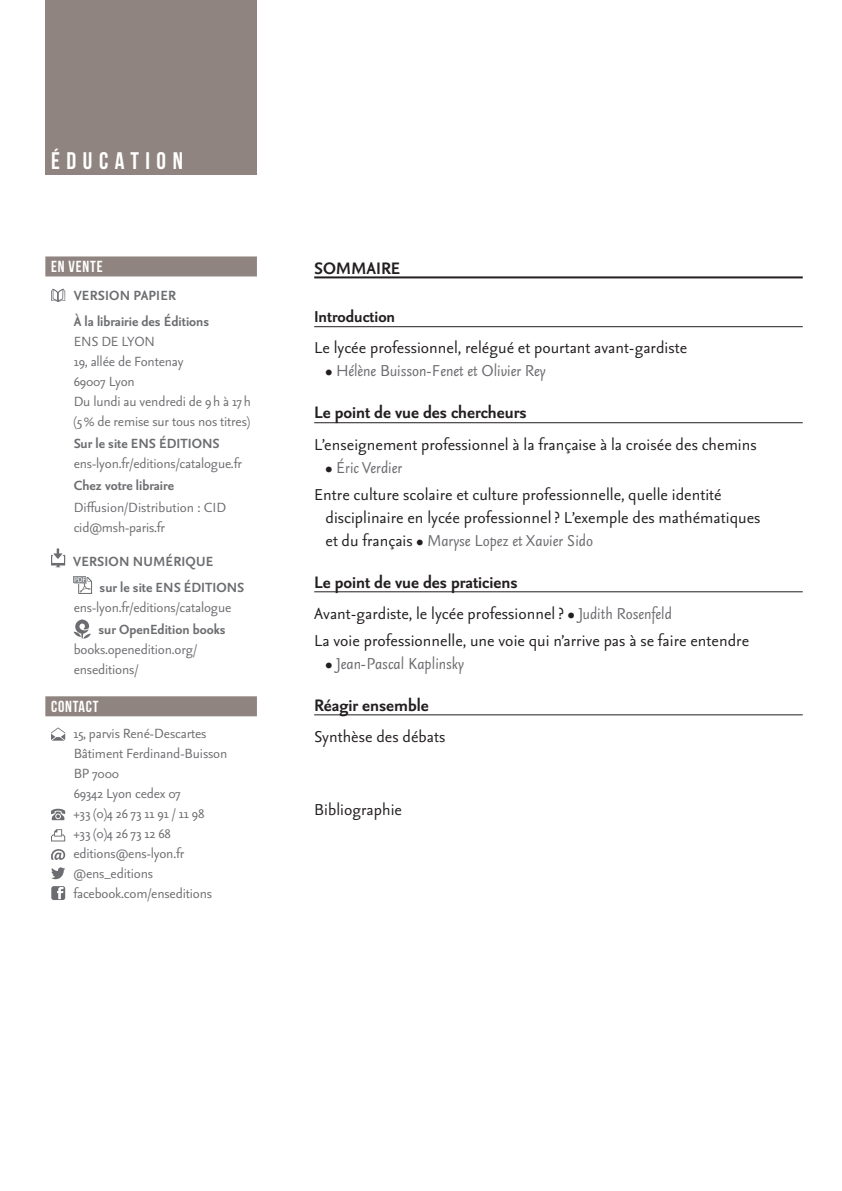
<style>
.page{position:relative;width:842px;height:1191px;background:#fff}
.page>*{position:absolute;margin:0;border:0;box-sizing:border-box;transform-origin:0 0}
.t1{font:24px "Bebas Neue";letter-spacing:.275em;color:#fff}
.Sommaire_titre_pa{font:700 20px "Seria Sans Pro";color:#231f20}
.Sommaire_titre_ar{font:19px/23px "Seria Sans Pro";color:#231f20}
.Sommaire_titre_ar-2{font:italic 19px "Seria Sans Pro";color:#6c6d70}
.Sommaire_titre_pa-2{font:700 19px "Seria Sans Pro";color:#231f20}
.t2{font:16px/20px "Seria Sans Pro";letter-spacing:-.01em;color:#6c6d70}
.t3{font:700 16px "Seria Sans Pro";color:#6c6d70}
.t4{font:16px "Bebas Neue";letter-spacing:.05em;color:#fff}
.s1{font-weight:700;font-style:normal;font-size:20px;color:#231f20}
.s2{font-weight:700;font-size:20px}
.s3{font-style:italic;color:#6c6d70}
</style>
<div class="page">
<div style="left:45px;top:0;width:212px;height:175px;background:#8f847f"></div>
<div style="left:45px;top:256px;width:212px;height:20px;background:#8f847f"></div>
<div style="left:45px;top:696px;width:212px;height:20px;background:#8f847f"></div>
<svg style="left:74px;top:576px;width:12px;height:7px"></svg>
<svg style="left:75px;top:577px;width:17px;height:17px"></svg>
<svg style="left:74px;top:619px;width:17px;height:19px"></svg>
<svg style="left:51px;top:288px;width:14px;height:14px"></svg>
<svg style="left:51px;top:548px;width:14px;height:19px"></svg>
<svg style="left:51px;top:727px;width:14px;height:13px"></svg>
<svg style="left:51px;top:808px;width:14px;height:12px"></svg>
<svg style="left:51px;top:829px;width:14px;height:12px"></svg>
<svg style="left:51px;top:849px;width:14px;height:51px"></svg>
<hr style="left:314px;top:276px;width:489px;height:2px;background:#231f20">
<hr style="left:314px;top:326px;width:489px;height:1px;background:#231f20">
<hr style="left:314px;top:422px;width:489px;height:1px;background:#231f20">
<hr style="left:314px;top:591px;width:489px;height:1px;background:#231f20">
<hr style="left:314px;top:714px;width:489px;height:1px;background:#231f20">
<p class="t1" style="left:51px;top:148px;width:133px">ÉDUCATION</p>
<p class="t4" style="left:51px;top:258px;width:53px">EN VENTE</p>
<p class="t3" style="left:74px;top:285px;width:104px">VERSION PAPIER</p>
<p class="t3" style="left:74px;top:311px;width:137px">À la librairie des Éditions</p>
<p class="t2" style="left:74px;top:331px;width:83px">ENS DE LYON</p>
<p class="t2" style="left:74px;top:351px;width:111px">19, allée de Fontenay</p>
<p class="t2" style="left:74px;top:371px;width:63px">69007 Lyon</p>
<p class="t2" style="left:74px;top:391px;width:179px">Du lundi au vendredi de 9h à 17h</p>
<p class="t2" style="left:74px;top:411px;width:178px">(5% de remise sur tous nos titres)</p>
<p class="t3" style="left:74px;top:433px;width:147px">Sur le site ENS ÉDITIONS</p>
<p class="t2" style="left:74px;top:453px;width:170px">ens-lyon.fr/editions/catalogue.fr</p>
<p class="t3" style="left:74px;top:475px;width:102px">Chez votre libraire</p>
<p class="t2" style="left:74px;top:497px;width:154px">Diffusion/Distribution : CID</p>
<p class="t2" style="left:74px;top:517px;width:93px">cid@msh-paris.fr</p>
<p class="t3" style="left:73px;top:551px;width:142px">VERSION NUMÉRIQUE</p>
<p class="t3" style="left:100px;top:577px;width:146px">sur le site ENS ÉDITIONS</p>
<p class="t2" style="left:74px;top:597px;width:159px">ens-lyon.fr/editions/catalogue</p>
<p class="t3" style="left:99px;top:619px;width:129px">sur OpenEdition books</p>
<p class="t2" style="left:74px;top:639px;width:125px">books.openedition.org/ enseditions/</p>
<p class="t4" style="left:51px;top:698px;width:49px">CONTACT</p>
<p class="t2" style="left:73px;top:722px;width:135px">15, parvis René-Descartes</p>
<p class="t2" style="left:74px;top:742px;width:155px">Bâtiment Ferdinand-Buisson</p>
<p class="t2" style="left:74px;top:762px;width:47px">BP 7000</p>
<p class="t2" style="left:74px;top:782px;width:109px">69342 Lyon cedex 07</p>
<p class="t2" style="left:73px;top:802px;width:133px">+33 (0)4 26 73 11 91 / 11 98</p>
<p class="t2" style="left:73px;top:822px;width:99px">+33 (0)4 26 73 12 68</p>
<p class="t2" style="left:73px;top:842px;width:112px">editions@ens-lyon.fr</p>
<p class="t2" style="left:73px;top:862px;width:81px">@ens_editions</p>
<p class="t2" style="left:73px;top:882px;width:140px">facebook.com/enseditions</p>
<p class="Sommaire_titre_pa" style="left:314px;top:256px;width:88px">SOMMAIRE</p>
<p class="Sommaire_titre_pa-2" style="left:314px;top:304px;width:83px">Introduction</p>
<p class="Sommaire_titre_ar" style="left:314px;top:336px;width:374px">Le lycée professionnel, relégué et pourtant avant-gardiste</p>
<p class="Sommaire_titre_ar-2" style="left:326px;top:358px;width:222px"><span class="s1">•</span> Hélène Buisson-Fenet et Olivier Rey</p>
<p class="Sommaire_titre_pa" style="left:314px;top:400px;width:214px">Le point de vue des chercheurs</p>
<p class="Sommaire_titre_ar" style="left:314px;top:432px;width:444px">L’enseignement professionnel à la française à la croisée des chemins</p>
<p class="Sommaire_titre_ar-2" style="left:326px;top:454px;width:78px"><span class="s1">•</span> Éric Verdier</p>
<p class="Sommaire_titre_ar" style="left:326px;top:482px;width:436px;text-indent:-11px">Entre culture scolaire et culture professionnelle, quelle identité disciplinaire en lycée professionnel? L’exemple des mathématiques et du français <span class="s2">•</span> <span class="s3">Maryse Lopez et Xavier Sido</span></p>
<p class="Sommaire_titre_pa" style="left:314px;top:569px;width:205px">Le point de vue des praticiens</p>
<p class="Sommaire_titre_ar" style="left:314px;top:601px;width:359px">Avant-gardiste, le lycée professionnel? <span class="s2">•</span> <span class="s3">Judith Rosenfeld</span></p>
<p class="Sommaire_titre_ar" style="left:314px;top:628px;width:436px">La voie professionnelle, une voie qui n’arrive pas à se faire entendre</p>
<p class="Sommaire_titre_ar-2" style="left:326px;top:650px;width:140px"><span class="s1">•</span> Jean-Pascal Kaplinsky</p>
<p class="Sommaire_titre_pa" style="left:314px;top:692px;width:116px">Réagir ensemble</p>
<p class="Sommaire_titre_ar" style="left:314px;top:724px;width:133px">Synthèse des débats</p>
<p class="Sommaire_titre_ar" style="left:314px;top:797px;width:89px">Bibliographie</p>
</div>
